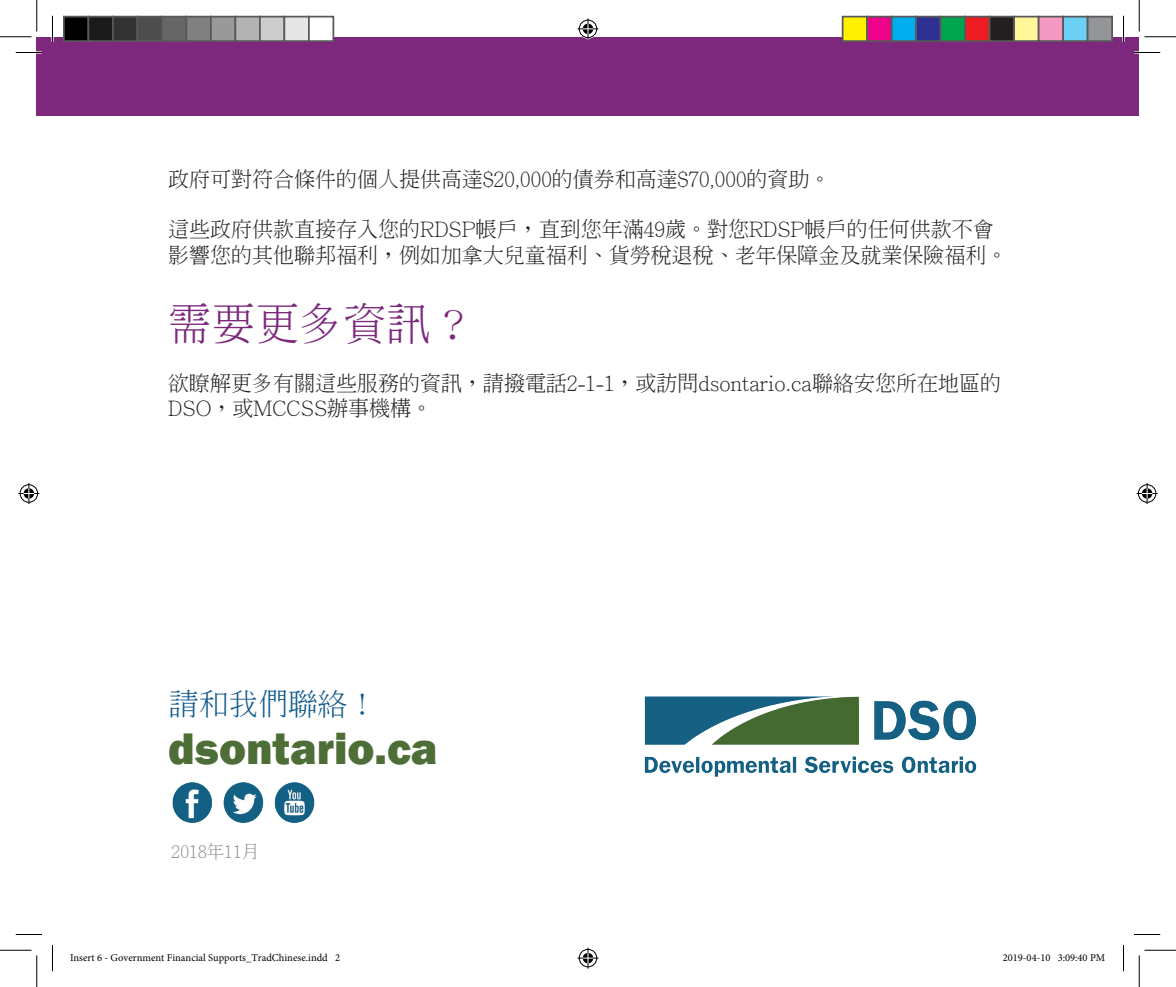
<style>
.page{position:relative;width:1176px;height:987px;background:#fff}
.page>*{position:absolute;margin:0;border:0;box-sizing:border-box;transform-origin:0 0}
.t1{font:800 45.5px "Franklin Gothic";color:#4d6f37}
.t2{font:300 43.75px "Adobe Ming Std";color:#7c287c}
.t3{font:300 29.75px "Adobe Ming Std";color:#0f5a8c}
.t4{font:300 21px/25.2px "Adobe Ming Std";color:#231f20}
.t5{font:300 17.5px "Adobe Ming Std";color:#87898c}
.t6{font:10.5px "Minion Pro";color:#000}
</style>
<div class="page">
<div style="left:37px;top:37px;width:1102px;height:79px;background:#7d287d"></div>
<img style="left:644px;top:696px;width:333px;height:81px">
<img style="left:172px;top:782px;width:143px;height:41px">
<hr style="left:16px;top:51px;width:26px;height:3px;background:#fff">
<hr style="left:1134px;top:51px;width:26px;height:3px;background:#fff">
<hr style="left:51px;top:16px;width:3px;height:26px;background:#fff">
<hr style="left:1122px;top:16px;width:3px;height:26px;background:#fff">
<svg style="left:16px;top:52px;width:26px;height:1px"></svg>
<svg style="left:1134px;top:52px;width:26px;height:1px"></svg>
<svg style="left:16px;top:934px;width:26px;height:1px"></svg>
<svg style="left:1134px;top:934px;width:26px;height:1px"></svg>
<svg style="left:52px;top:16px;width:1px;height:26px"></svg>
<svg style="left:52px;top:945px;width:1px;height:26px"></svg>
<svg style="left:1123px;top:16px;width:1px;height:26px"></svg>
<svg style="left:1123px;top:945px;width:1px;height:26px"></svg>
<hr style="left:0;top:36px;width:32px;height:1px;background:#000">
<hr style="left:1144px;top:36px;width:32px;height:1px;background:#000">
<hr style="left:0;top:950px;width:32px;height:1px;background:#000">
<hr style="left:1144px;top:950px;width:32px;height:1px;background:#000">
<hr style="left:36px;top:0;width:1px;height:32px;background:#000">
<hr style="left:36px;top:956px;width:1px;height:31px;background:#000">
<hr style="left:1139px;top:0;width:1px;height:32px;background:#000">
<hr style="left:1139px;top:956px;width:1px;height:31px;background:#000">
<svg style="left:578px;top:18px;width:20px;height:21px"></svg>
<svg style="left:578px;top:948px;width:20px;height:21px"></svg>
<svg style="left:18px;top:483px;width:21px;height:21px"></svg>
<svg style="left:1137px;top:483px;width:21px;height:21px"></svg>
<div style="left:64px;top:17px;width:24px;height:24px;background:#000"></div>
<div style="left:63px;top:16px;width:26px;height:26px;border:2px solid #595959"></div>
<div style="left:88px;top:17px;width:25px;height:24px;background:#1a1a1a"></div>
<div style="left:88px;top:16px;width:26px;height:26px;border:2px solid #595959"></div>
<div style="left:113px;top:17px;width:24px;height:24px;background:#333"></div>
<div style="left:112px;top:16px;width:26px;height:26px;border:2px solid #595959"></div>
<div style="left:137px;top:17px;width:25px;height:24px;background:#4d4d4d"></div>
<div style="left:136px;top:16px;width:27px;height:26px;border:2px solid #595959"></div>
<div style="left:162px;top:17px;width:24px;height:24px;background:#666"></div>
<div style="left:161px;top:16px;width:26px;height:26px;border:2px solid #595959"></div>
<div style="left:186px;top:17px;width:25px;height:24px;background:#808080"></div>
<div style="left:186px;top:16px;width:26px;height:26px;border:2px solid #595959"></div>
<div style="left:211px;top:17px;width:24px;height:24px;background:#999"></div>
<div style="left:210px;top:16px;width:26px;height:26px;border:2px solid #595959"></div>
<div style="left:235px;top:17px;width:25px;height:24px;background:#b3b3b3"></div>
<div style="left:234px;top:16px;width:27px;height:26px;border:2px solid #595959"></div>
<div style="left:260px;top:17px;width:24px;height:24px;background:#ccc"></div>
<div style="left:259px;top:16px;width:26px;height:26px;border:2px solid #595959"></div>
<div style="left:284px;top:17px;width:25px;height:24px;background:#e6e6e6"></div>
<div style="left:284px;top:16px;width:26px;height:26px;border:2px solid #595959"></div>
<div style="left:309px;top:17px;width:24px;height:24px;background:#fff"></div>
<div style="left:308px;top:16px;width:26px;height:26px;border:2px solid #595959"></div>
<div style="left:843px;top:17px;width:24px;height:24px;background:#fff101"></div>
<div style="left:842px;top:16px;width:26px;height:26px;border:2px solid #595959"></div>
<div style="left:867px;top:17px;width:25px;height:24px;background:#ed028c"></div>
<div style="left:866px;top:16px;width:26px;height:26px;border:2px solid #595959"></div>
<div style="left:892px;top:17px;width:24px;height:24px;background:#00aeef"></div>
<div style="left:891px;top:16px;width:26px;height:26px;border:2px solid #595959"></div>
<div style="left:916px;top:17px;width:25px;height:24px;background:#2e3092"></div>
<div style="left:915px;top:16px;width:27px;height:26px;border:2px solid #595959"></div>
<div style="left:941px;top:17px;width:24px;height:24px;background:#00a54f"></div>
<div style="left:940px;top:16px;width:26px;height:26px;border:2px solid #595959"></div>
<div style="left:965px;top:17px;width:25px;height:24px;background:#ee1d23"></div>
<div style="left:964px;top:16px;width:26px;height:26px;border:2px solid #595959"></div>
<div style="left:990px;top:17px;width:24px;height:24px;background:#231f20"></div>
<div style="left:989px;top:16px;width:26px;height:26px;border:2px solid #595959"></div>
<div style="left:1014px;top:17px;width:25px;height:24px;background:#fff79a"></div>
<div style="left:1013px;top:16px;width:27px;height:26px;border:2px solid #595959"></div>
<div style="left:1039px;top:17px;width:24px;height:24px;background:#f499c2"></div>
<div style="left:1038px;top:16px;width:26px;height:26px;border:2px solid #595959"></div>
<div style="left:1063px;top:17px;width:25px;height:24px;background:#6bcff6"></div>
<div style="left:1062px;top:16px;width:26px;height:26px;border:2px solid #595959"></div>
<div style="left:1088px;top:17px;width:24px;height:24px;background:#939598"></div>
<div style="left:1087px;top:16px;width:26px;height:26px;border:2px solid #595959"></div>
<p class="t4" style="left:168px;top:166px;width:664px">政府可對符合條件的個人提供高達$20,000的債券和高達$70,000的資助。</p>
<p class="t4" style="left:168px;top:216px;width:841px">這些政府供款直接存入您的RDSP帳戶，直到您年滿49歲。對您RDSP帳戶的任何供款不會影響您的其他聯邦福利，例如加拿大兒童福利、貨勞稅退稅、老年保障金及就業保險福利。</p>
<p class="t2" style="left:168px;top:300px;width:308px">需要更多資訊？</p>
<p class="t4" style="left:168px;top:370px;width:834px">欲瞭解更多有關這些服務的資訊，請撥電話2-1-1，或訪問dsontario.ca聯絡安您所在地區的<br>DSO，或MCCSS辦事機構。</p>
<p class="t3" style="left:169px;top:688px;width:210px">請和我們聯絡！</p>
<p class="t1" style="left:168px;top:719px;width:271px">dsontario.ca</p>
<p class="t5" style="left:172px;top:841px;width:89px">2018年11月</p>
<p class="t6" style="left:70px;top:950px;width:272px">Insert 6 - Government Financial Supports_TradChinese.indd 2</p>
<p class="t6" style="left:1003px;top:950px;width:104px">2019-04-10 3:09:40 PM</p>
</div>
